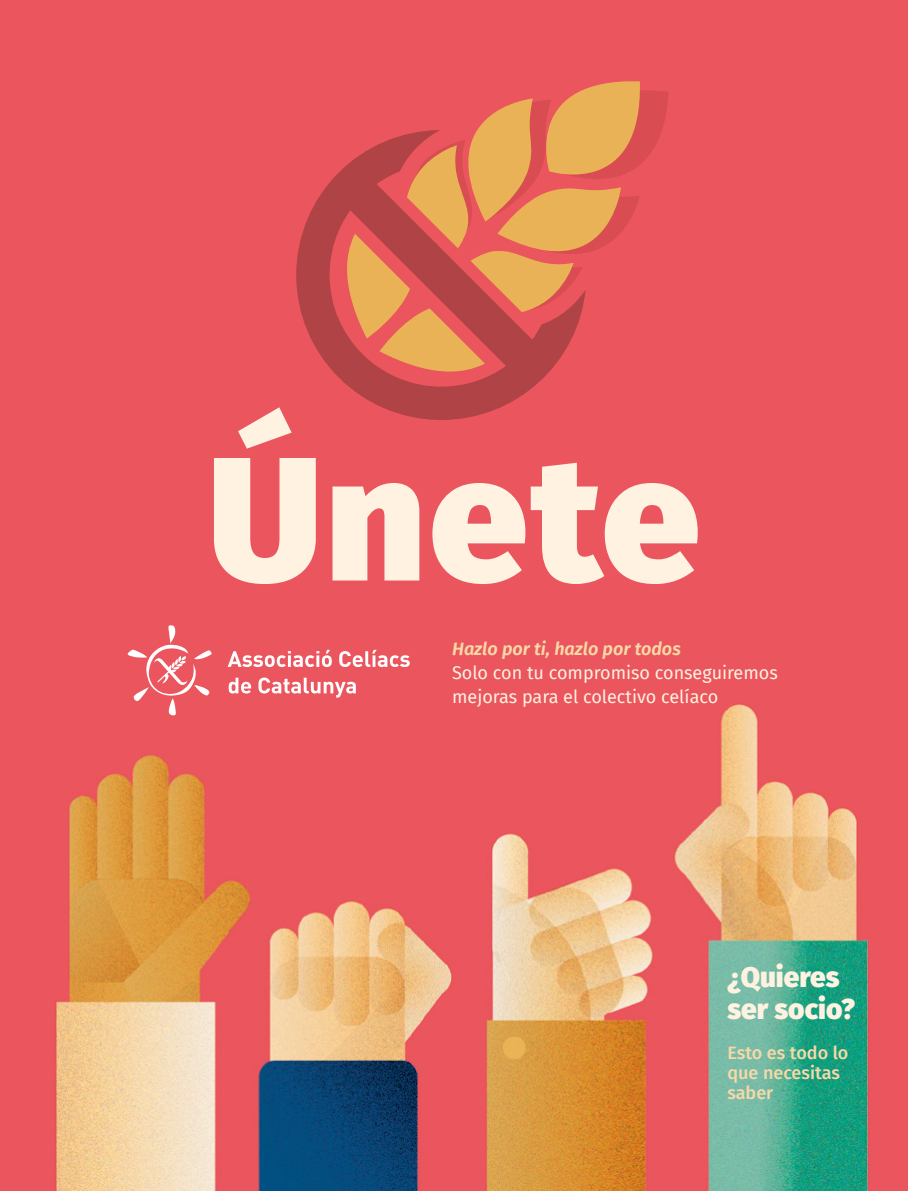
<style>
.page{position:relative;width:908px;height:1191px;background:#fff}
.page>*{position:absolute;margin:0;border:0;box-sizing:border-box;transform-origin:0 0}
.t1{font:900 176px "Fira Sans";letter-spacing:.02em;color:#fff2e0}
.t2{font:900 28px/32px "Fira Sans";color:#fff2e0}
.t3{font:18px/24px "Fira Sans";color:#fff2e0}
.t4{font:500 18px/20px "Fira Sans";color:#f8d9a7}
.t5{font:italic 600 18px "Fira Sans";color:#f8d9a7}
</style>
<div class="page">
<img style="left:0;top:0;width:907px;height:1191px">
<svg style="left:296px;top:130px;width:289px;height:290px;background:#cf4c52"></svg>
<svg style="left:341px;top:80px;width:327px;height:297px;background:#df6f56"></svg>
<svg style="left:127px;top:625px;width:85px;height:90px;background:#ed6d74"></svg>
<svg style="left:227px;top:650px;width:104px;height:17px"></svg>
<svg style="left:339px;top:650px;width:70px;height:17px"></svg>
<svg style="left:228px;top:677px;width:23px;height:16px"></svg>
<svg style="left:258px;top:677px;width:98px;height:20px"></svg>
<h1 class="t1" style="left:208px;top:361px;width:493px">Únete</h1>
<p class="t5" style="left:452px;top:634px;width:230px">Hazlo por ti, hazlo por todos</p>
<p class="t3" style="left:452px;top:660px;width:327px">Solo con tu compromiso conseguiremos mejoras para el colectivo celíaco</p>
<h2 class="t2" style="left:727px;top:958px;width:129px">¿Quieres ser socio?</h2>
<p class="t4" style="left:727px;top:1041px;width:122px">Esto es todo lo que necesitas saber</p>
</div>
